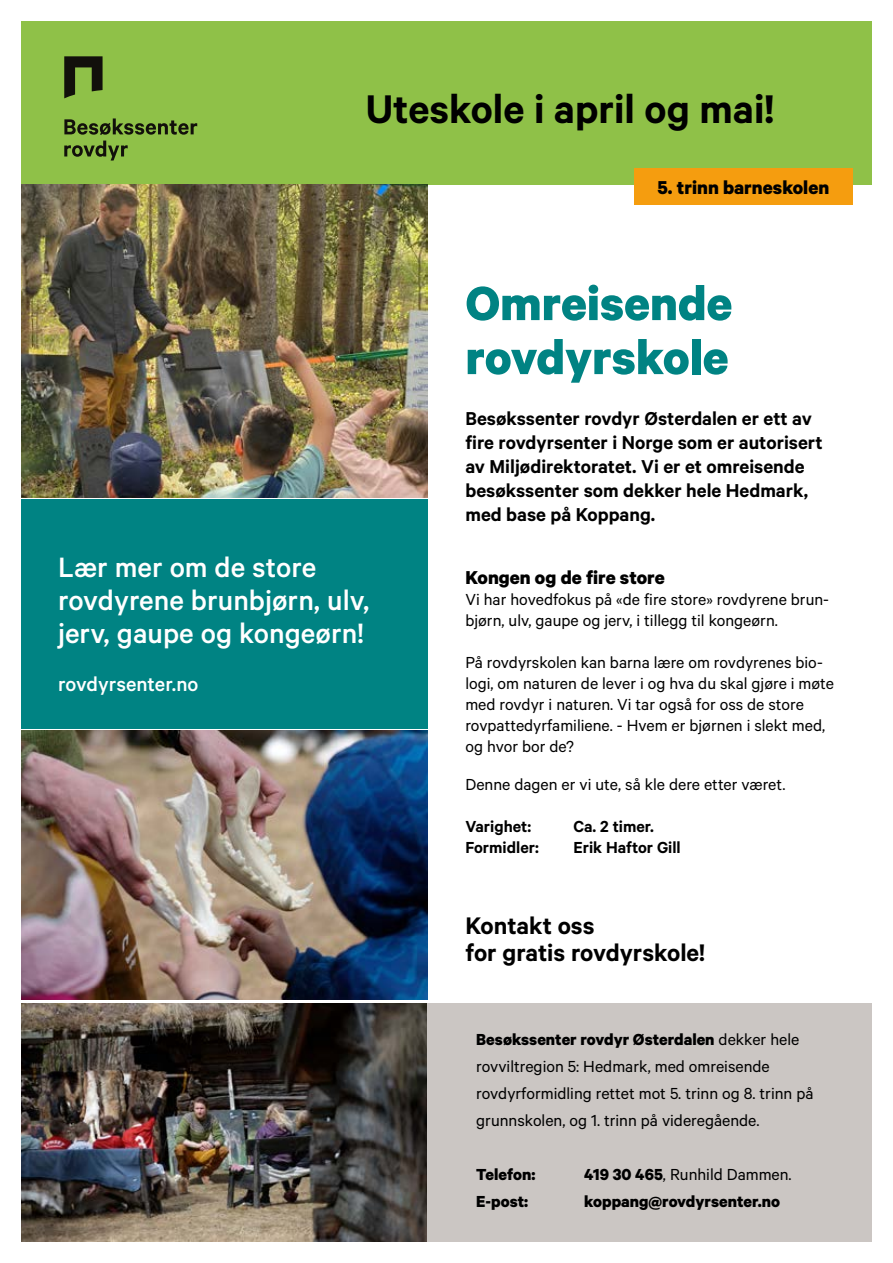
<style>
.page{position:relative;width:893px;height:1263px;background:#fff}
.page>*{position:absolute;margin:0;border:0;box-sizing:border-box;transform-origin:0 0}
.t1{font:700 54px/54px "Calibre";color:#008383}
.t2{font:600 45px "Calibre";color:#000}
.t3{font:500 31.5px/33px "Calibre";color:#fff}
.t4{font:600 27px/27px "Calibre";color:#000}
.t5{font:500 22.5px "Calibre";color:#fff}
.t6{font:600 21px/24px "Calibre";color:#000}
.t7{font:700 21px "Calibre";color:#000}
.t8{font:18px/21px "Calibre";color:#000}
.t9{font:600 18px "Calibre";color:#000}
.t10{font:700 18px "Calibre";color:#000}
.s1{font-weight:700}
</style>
<div class="page">
<div style="left:21px;top:21px;width:851px;height:164px;background:#8fc148"></div>
<svg style="left:64px;top:118px;width:133px;height:17px"></svg>
<svg style="left:64px;top:141px;width:64px;height:20px"></svg>
<svg style="left:64px;top:56px;width:39px;height:42px"></svg>
<img style="left:21px;top:185px;width:406px;height:312px">
<div style="left:21px;top:500px;width:406px;height:229px;background:#008383"></div>
<img style="left:21px;top:730px;width:406px;height:270px">
<img style="left:21px;top:1003px;width:406px;height:239px">
<div style="left:427px;top:1003px;width:445px;height:239px;background:#cbc6c3"></div>
<div style="left:634px;top:168px;width:219px;height:36px;background:#f59d0f"></div>
<h2 class="t2" style="left:366px;top:82px;width:410px">Uteskole i april og mai!</h2>
<p class="t7" style="left:658px;top:175px;width:173px">5. trinn barneskolen</p>
<h3 class="t3" style="left:58px;top:550px;width:313px">Lær mer om de store rovdyrene brunbjørn, ulv, jerv, gaupe og kongeørn!</h3>
<p class="t5" style="left:58px;top:671px;width:142px">rovdyrsenter.no</p>
<h1 class="t1" style="left:465px;top:275px;width:268px">Omreisende rovdyrskole</h1>
<p class="t6" style="left:465px;top:406px;width:359px">Besøkssenter rovdyr Østerdalen er ett av fire rovdyrsenter i Norge som er autorisert av Miljødirektoratet. Vi er et omreisende besøkssenter som dekker hele Hedmark, med base på Koppang.</p>
<p class="t7" style="left:465px;top:565px;width:201px">Kongen og de fire store</p>
<p class="t8" style="left:465px;top:588px;width:365px">Vi har hovedfokus på «de fire store» rovdyrene brun&shy;bjørn, ulv, gaupe og jerv, i tillegg til kongeørn.</p>
<p class="t8" style="left:465px;top:651px;width:370px">På rovdyrskolen kan barna lære om rovdyrenes bio&shy;logi, om naturen de lever i og hva du skal gjøre i møte med rovdyr i naturen. Vi tar også for oss de store rovpattedyrfamiliene. - Hvem er bjørnen i slekt med, og hvor bor de?</p>
<p class="t8" style="left:465px;top:773px;width:322px">Denne dagen er vi ute, så kle dere etter været.</p>
<p class="t9" style="left:465px;top:815px;width:67px">Varighet:</p>
<p class="t9" style="left:573px;top:815px;width:82px">Ca. 2 timer.</p>
<p class="t9" style="left:465px;top:836px;width:75px">Formidler:</p>
<p class="t9" style="left:573px;top:836px;width:109px">Erik Haftor Gill</p>
<h3 class="t4" style="left:465px;top:911px;width:241px">Kontakt oss<br>for gratis rovdyrskole!</h3>
<p class="t8" style="left:476px;top:1025px;width:339px;line-height:27px"><span class="s1">Besøkssenter rovdyr Østerdalen</span> dekker hele rovviltregion 5: Hedmark, med omreisende rovdyrformidling rettet mot 5. trinn og 8. trinn på grunnskolen, og 1. trinn på videregående.</p>
<p class="t10" style="left:476px;top:1163px;width:61px">Telefon:</p>
<p class="t8" style="left:584px;top:1163px;width:209px"><span class="s1">419 30 465</span>, Runhild Dammen.</p>
<p class="t10" style="left:476px;top:1190px;width:53px">E-post:</p>
<p class="t10" style="left:584px;top:1190px;width:197px">koppang@rovdyrsenter.no</p>
</div>
